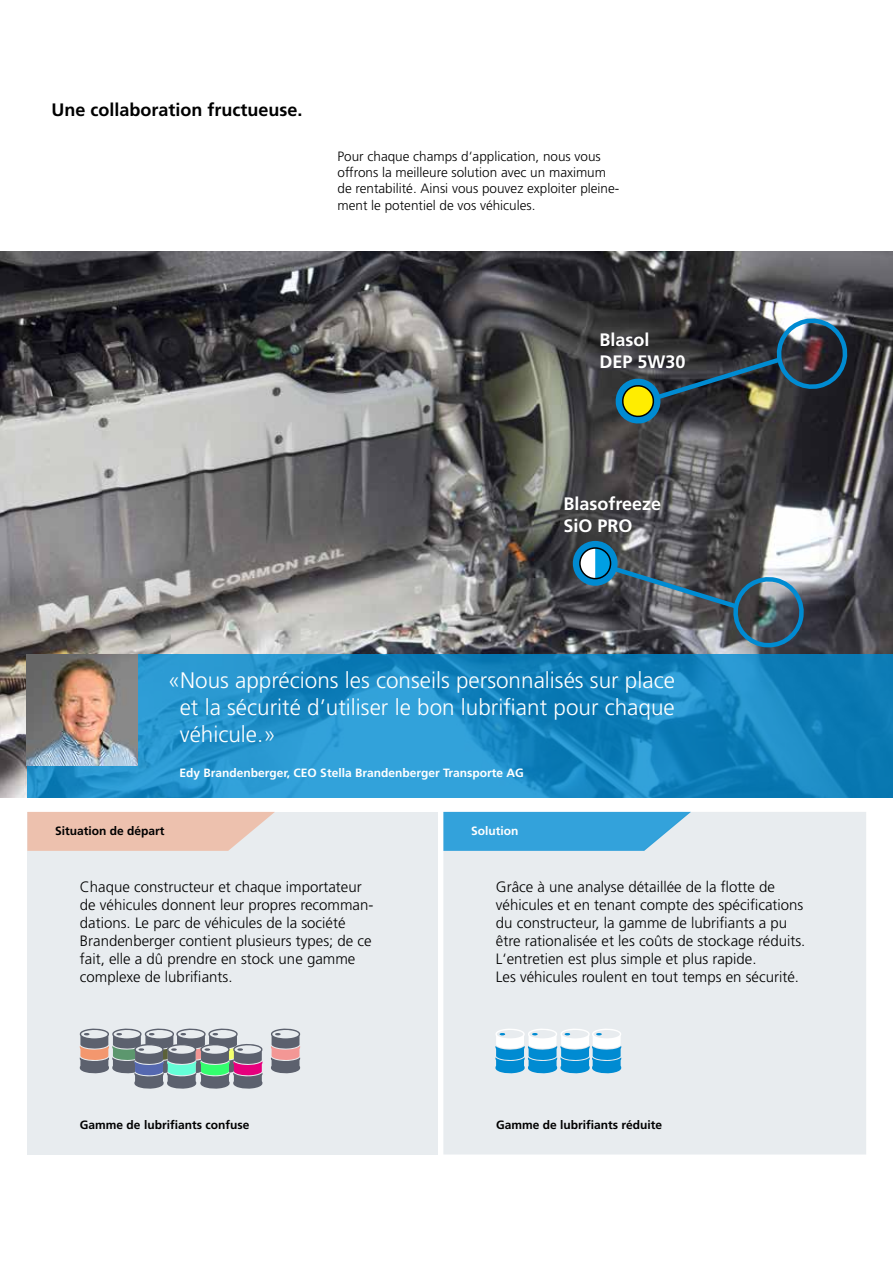
<style>
.page{position:relative;width:893px;height:1263px;background:#fff}
.page>*{position:absolute;margin:0;border:0;box-sizing:border-box;transform-origin:0 0}
.t1{font:300 22.5px/27px "Frutiger LT Std";color:#fff;text-align:justify}
.t2{font:700 18px/21.6px "Frutiger LT Std";color:#fff}
.t3{font:700 18px "Frutiger LT Std";color:#000}
.t4{font:300 15px/18px "Frutiger LT Std";color:#000}
.t5{font:300 13.5px/16.2px "Frutiger LT Std";color:#000}
.t6{font:700 12px "Frutiger LT Std";color:#000}
.t7{font:700 12px "Frutiger LT Std";color:#fff}
</style>
<div class="page">
<img style="left:0;top:252px;width:893px;height:545px">
<svg style="left:27px;top:655px;width:866px;height:143px;background:#1b8bc5"></svg>
<img style="left:27px;top:655px;width:111px;height:111px">
<div style="left:27px;top:812px;width:411px;height:342px;background:#e8ecef"></div>
<div style="left:443px;top:812px;width:423px;height:342px;background:#e8ecef"></div>
<svg style="left:27px;top:812px;width:248px;height:39px;background:#ecc5b4"></svg>
<svg style="left:443px;top:812px;width:248px;height:39px;background:#44a9dc"></svg>
<svg style="left:495px;top:1028px;width:127px;height:45px"></svg>
<svg style="left:271px;top:1028px;width:29px;height:45px"></svg>
<svg style="left:79px;top:1028px;width:184px;height:61px"></svg>
<div style="left:573px;top:541px;width:45px;height:45px;background:#008bd2;border-radius:50%"></div>
<div style="left:580px;top:548px;width:30px;height:31px;background:#fff;border-radius:50%"></div>
<div style="left:579px;top:547px;width:32px;height:32px;border:2px solid #000;border-radius:50%"></div>
<svg style="left:595px;top:548px;width:215px;height:106px;background:#586670"></svg>
<svg style="left:613px;top:312px;width:241px;height:114px;background:#394244"></svg>
<p class="t3" style="left:52px;top:99px;width:253px">Une collaboration fructueuse.</p>
<p class="t5" style="left:338px;top:149px;width:283px">Pour chaque champs d‘application, nous vous offrons la meilleure solution avec un maximum de rentabilité. Ainsi vous pouvez exploiter pleine&shy;ment le potentiel de vos véhicules.</p>
<p class="t2" style="left:599px;top:329px;width:88px">Blasol<br>DEP 5W30</p>
<p class="t2" style="left:563px;top:493px;width:99px">Blasofreeze<br>SiO PRO</p>
<h1 class="t1" style="left:180px;top:667px;width:497px;text-indent:-12px">«Nous apprécions les conseils personnalisés sur place et la sécurité d’utiliser le bon lubrifiant pour chaque véhicule.»</h1>
<p class="t7" style="left:179px;top:765px;width:346px">Edy Brandenberger, CEO Stella Brandenberger Transporte AG</p>
<p class="t6" style="left:55px;top:824px;width:111px">Situation de départ</p>
<p class="t7" style="left:471px;top:824px;width:49px">Solution</p>
<p class="t4" style="left:80px;top:877px;width:295px">Chaque constructeur et chaque importateur de véhicules donnent leur propres recomman&shy;dations. Le parc de véhicules de la société Brandenberger contient plusieurs types; de ce fait, elle a dû prendre en stock une gamme complexe de lubrifiants.</p>
<p class="t4" style="left:496px;top:877px;width:311px">Grâce à une analyse détaillée de la flotte de véhicules et en tenant compte des spécifications du constructeur, la gamme de lubrifiants a pu être rationalisée et les coûts de stockage réduits.<br>L‘entretien est plus simple et plus rapide.<br>Les véhicules roulent en tout temps en sécurité.</p>
<p class="t6" style="left:80px;top:1118px;width:171px">Gamme de lubrifiants confuse</p>
<p class="t6" style="left:496px;top:1118px;width:167px">Gamme de lubrifiants réduite</p>
</div>
